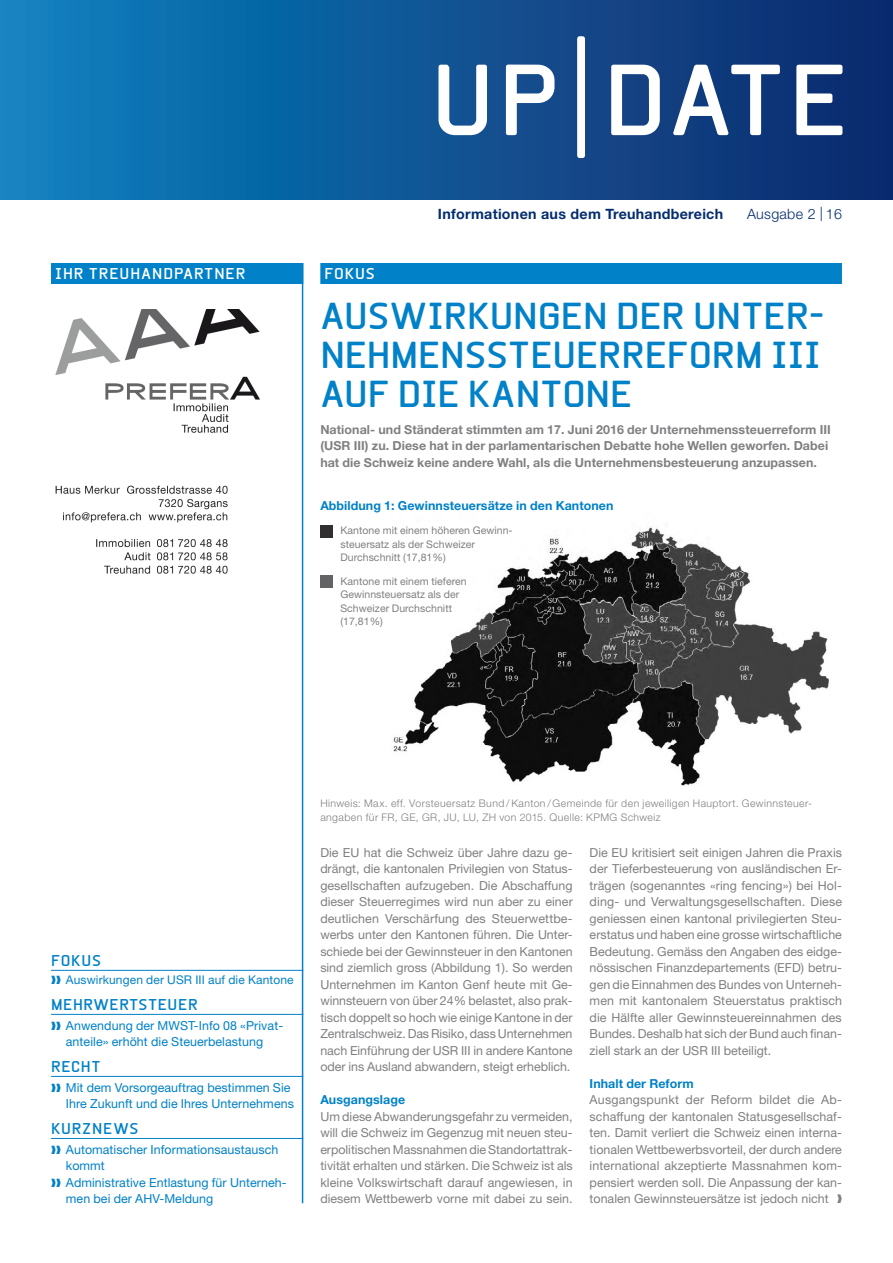
<style>
.page{position:relative;width:893px;height:1263px;background:#fff}
.page>*{position:absolute;margin:0;border:0;box-sizing:border-box;transform-origin:0 0}
.t1{font:700 36px/39px "Beta Sans";color:#0081c8;text-align:justify}
.t2{font:700 15px "Beta Sans";letter-spacing:.04em;color:#0081c8}
.t3{font:700 15px "Beta Sans";letter-spacing:.06em;color:#fff}
.t4{font:700 15px "Beta Sans";letter-spacing:.06em;color:#0081c8}
.t5{font:700 14.25px "Helvetica Neue LT Std";letter-spacing:.02em;color:#052d6f}
.t6{font:300 14.25px "Helvetica Neue LT Std";letter-spacing:.02em;color:#052d6f}
.t7{font:12.45px/16.5px "Helvetica Neue LT Std";color:#808083;text-align:justify}
.t8{font:12.45px/16.5px "Helvetica Neue LT Std";letter-spacing:.005em;color:#0081c8;text-align:center}
.t9{font:700 12.45px/16.5px "Helvetica Neue LT Std";letter-spacing:.005em;color:#808083}
.t10{font:700 12.45px "Helvetica Neue LT Std";letter-spacing:.005em;color:#0081c8}
.t11{font:12px "Helvetica Neue LT Std";letter-spacing:.01em;color:#0081c8}
.t12{font:10.5px/13.5px "Helvetica Neue LT Std";letter-spacing:.005em;color:#808083}
.t13{font:300 10.5px/13.5px "Helvetica Neue LT Std";letter-spacing:.04em;color:#808083}
</style>
<div class="page">
<div style="left:0;top:0;width:893px;height:200px;background:linear-gradient(to right,#0f82c0,#0e286b)"></div>
<svg style="left:438px;top:36px;width:404px;height:122px"></svg>
<hr style="left:51px;top:970px;width:252px;height:1px;background:#0081c8">
<hr style="left:51px;top:1014px;width:252px;height:1px;background:#0081c8">
<hr style="left:51px;top:1076px;width:252px;height:1px;background:#0081c8">
<hr style="left:51px;top:1138px;width:252px;height:1px;background:#0081c8">
<div style="left:320px;top:263px;width:522px;height:21px;background:#0081c8"></div>
<div style="left:51px;top:263px;width:252px;height:21px;background:#0081c8"></div>
<hr style="left:302px;top:263px;width:1px;height:940px;background:#0081c8">
<img style="left:393px;top:527px;width:436px;height:259px">
<svg style="left:320px;top:527px;width:194px;height:54px"></svg>
<div style="left:320px;top:525px;width:13px;height:12px;background:#312f30"></div>
<div style="left:320px;top:575px;width:13px;height:13px;background:#636366"></div>
<img style="left:55px;top:310px;width:204px;height:264px">
<p class="t3" style="left:55px;top:265px;width:192px">IHR TREUHANDPARTNER</p>
<p class="t3" style="left:325px;top:265px;width:52px">FOKUS</p>
<p class="t5" style="left:438px;top:205px;width:287px">Informationen aus dem Treuhandbereich</p>
<p class="t6" style="left:747px;top:205px;width:96px">Ausgabe 2 | 16</p>
<h1 class="t1" style="left:320px;top:296px;width:506px">AUSWIRKUNGEN DER UNTER-NEHMENSSTEUERREFORM III AUF DIE KANTONE</h1>
<p class="t9" style="left:320px;top:421px;width:512px">National- und Ständerat stimmten am 17. Juni 2016 der Unternehmenssteuerreform III (USR III) zu. Diese hat in der parlamentarischen Debatte hohe Wellen geworfen. Dabei hat die Schweiz keine andere Wahl, als die Unternehmensbesteuerung anzupassen.</p>
<p class="t10" style="left:320px;top:498px;width:295px">Abbildung 1: Gewinnsteuersätze in den Kantonen</p>
<p class="t12" style="left:340px;top:524px;width:174px">Kantone mit einem höheren Gewinn&shy;steuersatz als der Schweizer<br>Durchschnitt (17,81%)</p>
<p class="t12" style="left:340px;top:574px;width:128px">Kantone mit einem tieferen<br>Gewinnsteuersatz als der<br>Schweizer Durchschnitt (17,81%)</p>
<p class="t2" style="left:51px;top:951px;width:52px">FOKUS</p>
<p class="t11" style="left:51px;top:973px;width:244px">❱❱ Auswirkungen der USR III auf die Kantone</p>
<p class="t2" style="left:51px;top:995px;width:148px">MEHRWERTSTEUER</p>
<p class="t8" style="left:51px;top:1017px;width:234px">❱❱ Anwendung der MWST-Info 08 «Privat&shy;anteile» erhöht die Steuerbelastung</p>
<p class="t2" style="left:51px;top:1057px;width:51px">RECHT</p>
<p class="t8" style="left:51px;top:1079px;width:244px;text-align:right">❱❱ Mit dem Vorsorgeauftrag bestimmen Sie<br>Ihre Zukunft und die Ihres Unternehmens</p>
<p class="t4" style="left:51px;top:1120px;width:89px">KURZNEWS</p>
<p class="t8" style="left:51px;top:1141px;width:229px">❱❱ Automatischer Informationsaustausch</p>
<p class="t8" style="left:66px;top:1157px;width:41px">kommt</p>
<p class="t8" style="left:51px;top:1174px;width:237px">❱❱ Administrative Entlastung für Unterneh-</p>
<p class="t8" style="left:66px;top:1190px;width:149px">men bei der AHV-Meldung</p>
<p class="t13" style="left:320px;top:797px;width:493px">Hinweis: Max. eff. Vorsteuersatz Bund / Kanton / Gemeinde für den jeweiligen Hauptort. Gewinnsteuer&shy;angaben für FR, GE, GR, JU, LU, ZH von 2015. Quelle: KPMG Schweiz</p>
<p class="t7" style="left:320px;top:844px;width:254px">Die EU hat die Schweiz über Jahre dazu ge&shy;drängt, die kantonalen Privilegien von Status&shy;gesellschaften aufzugeben. Die Abschaffung dieser Steuerregimes wird nun aber zu einer deutlichen Verschärfung des Steuerwettbe&shy;werbs unter den Kantonen führen. Die Unter&shy;schiede bei der Gewinnsteuer in den Kantonen sind ziemlich gross (Abbildung 1). So werden Unternehmen im Kanton Genf heute mit Ge&shy;winnsteuern von über 24% belastet, also prak&shy;tisch doppelt so hoch wie einige Kantone in der Zentralschweiz. Das Risiko, dass Unternehmen nach Einführung der USR III in andere Kantone oder ins Ausland abwandern, steigt erheblich.</p>
<p class="t10" style="left:320px;top:1092px;width:86px">Ausgangslage</p>
<p class="t7" style="left:320px;top:1108px;width:254px">Um diese Abwanderungsgefahr zu vermeiden, will die Schweiz im Gegenzug mit neuen steu&shy;erpolitischen Massnahmen die Standortattrak&shy;tivität erhalten und stärken. Die Schweiz ist als kleine Volkswirtschaft darauf angewiesen, in diesem Wettbewerb vorne mit dabei zu sein.</p>
<p class="t7" style="left:590px;top:844px;width:254px">Die EU kritisiert seit einigen Jahren die Praxis der Tieferbesteuerung von ausländischen Er&shy;trägen (sogenanntes «ring fencing») bei Hol&shy;ding- und Verwaltungsgesellschaften. Diese geniessen einen kantonal privilegierten Steu&shy;erstatus und haben eine grosse wirtschaftliche Bedeutung. Gemäss den Angaben des eidge&shy;nössischen Finanzdepartements (EFD) betru&shy;gen die Einnahmen des Bundes von Unterneh&shy;men mit kantonalem Steuerstatus praktisch die Hälfte aller Gewinnsteuereinnahmen des Bundes. Deshalb hat sich der Bund auch finan&shy;ziell stark an der USR III beteiligt.</p>
<p class="t10" style="left:590px;top:1075px;width:106px">Inhalt der Reform</p>
<p class="t7" style="left:590px;top:1091px;width:254px">Ausgangspunkt der Reform bildet die Ab&shy;schaffung der kantonalen Statusgesellschaf&shy;ten. Damit verliert die Schweiz einen interna&shy;tionalen Wettbewerbsvorteil, der durch andere international akzeptierte Massnahmen kom&shy;pensiert werden soll. Die Anpassung der kan&shy;tonalen Gewinnsteuersätze ist jedoch nicht</p>
</div>
